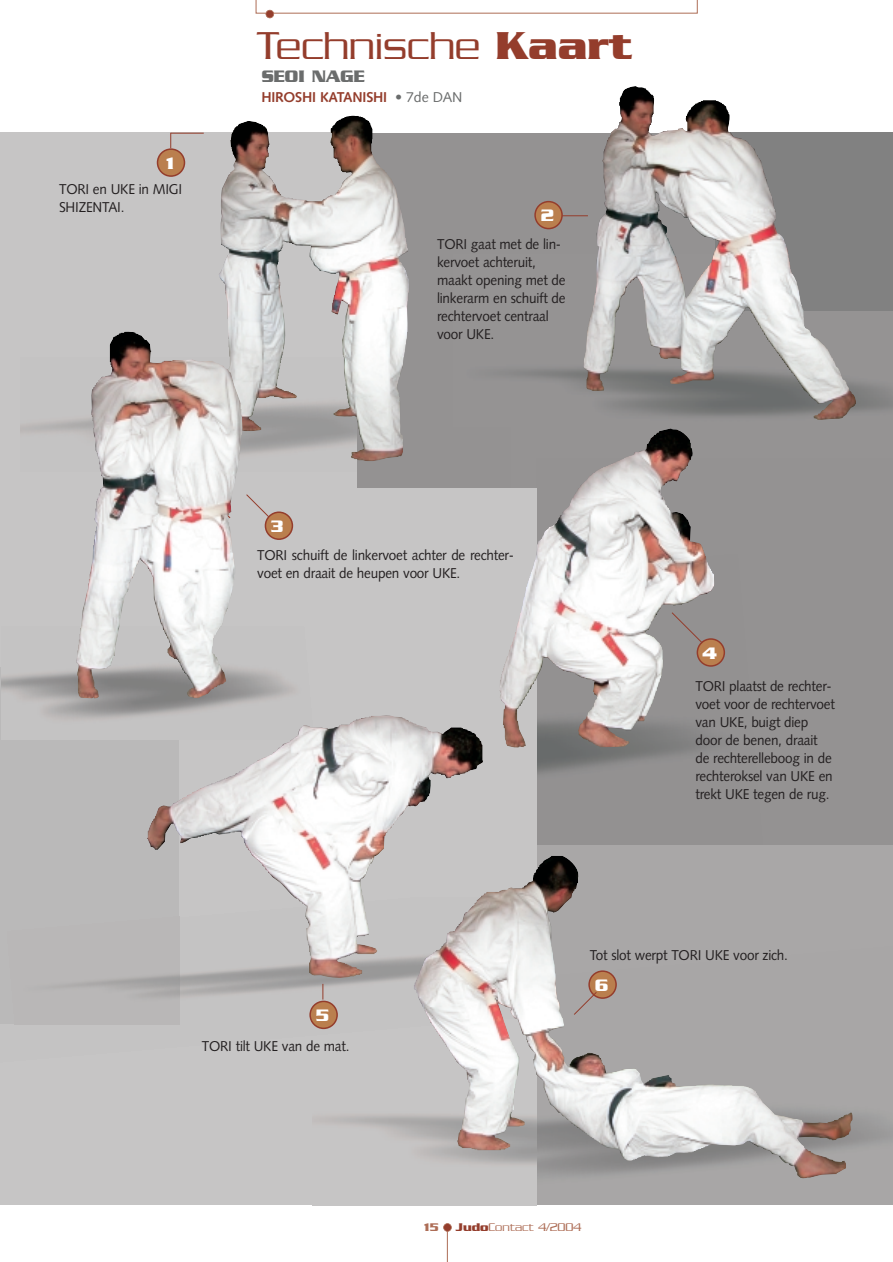
<style>
.page{position:relative;width:893px;height:1262px;background:#fff}
.page>*{position:absolute;margin:0;border:0;box-sizing:border-box;transform-origin:0 0}
.t1{font:300 42px "Serpentine";color:#943d2c}
.t2{font:700 18px "Serpentine";letter-spacing:-.025em;color:#6a6c6c}
.t3{font:700 18px "Serpentine";color:#fff}
.t4{font:14.25px/18px "Syntax";letter-spacing:-.015em;color:#231f20;scale:.95 1}
.t5{font:700 14.25px "Syntax";letter-spacing:-.015em;color:#943d2c}
.t6{font:300 12px "Serpentine";color:#ad6d56}
.t7{font:700 12px "Serpentine";color:#ad6d56}
.s1{font-weight:700}
.s2{font-weight:400;color:#6a6c6c}
.s3{font-weight:700;color:#943d2c}
</style>
<div class="page">
<hr style="left:447px;top:1228px;width:1px;height:34px;background:#ad6d56">
<div style="left:443px;top:1223px;width:8px;height:8px;background:#943d2c;border-radius:50%"></div>
<div style="left:443px;top:1223px;width:9px;height:8px;border:2px solid #ad6d56;border-radius:50%"></div>
<div style="left:0;top:133px;width:358px;height:355px;background:#c6c5c5"></div>
<svg style="left:358px;top:133px;width:290px;height:294px;background:#979594"></svg>
<img style="left:454px;top:254px;width:438px;height:217px">
<div style="left:536px;top:458px;width:356px;height:387px;background:#949292"></div>
<img style="left:536px;top:583px;width:179px;height:262px">
<div style="left:358px;top:427px;width:153px;height:61px;background:#949292"></div>
<div style="left:715px;top:133px;width:177px;height:178px;background:#818181"></div>
<div style="left:358px;top:845px;width:534px;height:359px;background:#a9a7a7"></div>
<img style="left:536px;top:1114px;width:356px;height:90px">
<div style="left:0;top:488px;width:536px;height:716px;background:#c6c5c5"></div>
<img style="left:14px;top:897px;width:522px;height:166px">
<img style="left:312px;top:1071px;width:224px;height:134px">
<div style="left:0;top:667px;width:179px;height:357px;background:#bab9b9"></div>
<svg style="left:256px;top:0;width:441px;height:14px"></svg>
<div style="left:266px;top:10px;width:8px;height:8px;background:#943d2c;border-radius:50%"></div>
<div style="left:265px;top:10px;width:9px;height:8px;border:2px solid #ad6d56;border-radius:50%"></div>
<img style="left:223px;top:168px;width:186px;height:294px">
<img style="left:648px;top:100px;width:208px;height:321px">
<img style="left:498px;top:911px;width:355px;height:268px">
<svg style="left:573px;top:970px;width:44px;height:45px"></svg>
<svg style="left:309px;top:983px;width:29px;height:46px"></svg>
<svg style="left:534px;top:201px;width:54px;height:28px;background:#a08370"></svg>
<svg style="left:157px;top:133px;width:28px;height:44px"></svg>
<hr style="left:171px;top:133px;width:33px;height:1px;background:#943d2c">
<img style="left:499px;top:471px;width:215px;height:277px">
<img style="left:147px;top:715px;width:336px;height:263px">
<svg style="left:671px;top:611px;width:54px;height:55px"></svg>
<svg style="left:246px;top:494px;width:47px;height:46px"></svg>
<img style="left:75px;top:331px;width:168px;height:368px">
<p class="t3" style="left:166px;top:157px;width:10px">1</p>
<p class="t4" style="left:59px;top:182px;width:131px">TORI en UKE in MIGI<br>SHIZENTAI.</p>
<h1 class="t1" style="left:257px;top:33px;width:377px">Technische <span class="s1">Kaart</span></h1>
<p class="t2" style="left:261px;top:70px;width:105px">SEOI NAGE</p>
<p class="t5" style="left:261px;top:91px;width:202px">HIROSHI KATANISHI <span class="s2">• 7de DAN</span></p>
<p class="t3" style="left:540px;top:210px;width:15px">2</p>
<p class="t4" style="left:437px;top:237px;width:137px">TORI gaat met de lin&shy;kervoet achteruit, maakt opening met de linkerarm en schuift de rechtervoet centraal voor UKE.</p>
<p class="t3" style="left:271px;top:520px;width:14px">3</p>
<p class="t4" style="left:257px;top:547px;width:272px">TORI schuift de linkervoet achter de rechter&shy;voet en draait de heupen voor UKE.</p>
<p class="t3" style="left:316px;top:1009px;width:15px">5</p>
<p class="t4" style="left:202px;top:1038px;width:157px">TORI tilt UKE van de mat.</p>
<p class="t3" style="left:702px;top:647px;width:16px">4</p>
<p class="t4" style="left:695px;top:678px;width:148px">TORI plaatst de rechter&shy;voet voor de rechtervoet van UKE, buigt diep door de benen, draait de rechterelleboog in de rechteroksel van UKE en trekt UKE tegen de rug.</p>
<p class="t4" style="left:590px;top:947px;width:210px">Tot slot werpt TORI UKE voor zich.</p>
<p class="t3" style="left:594px;top:979px;width:15px">6</p>
<p class="t7" style="left:424px;top:1223px;width:16px">15</p>
<p class="t6" style="left:456px;top:1223px;width:127px"><span class="s3">Judo</span>Contact 4/2004</p>
</div>
